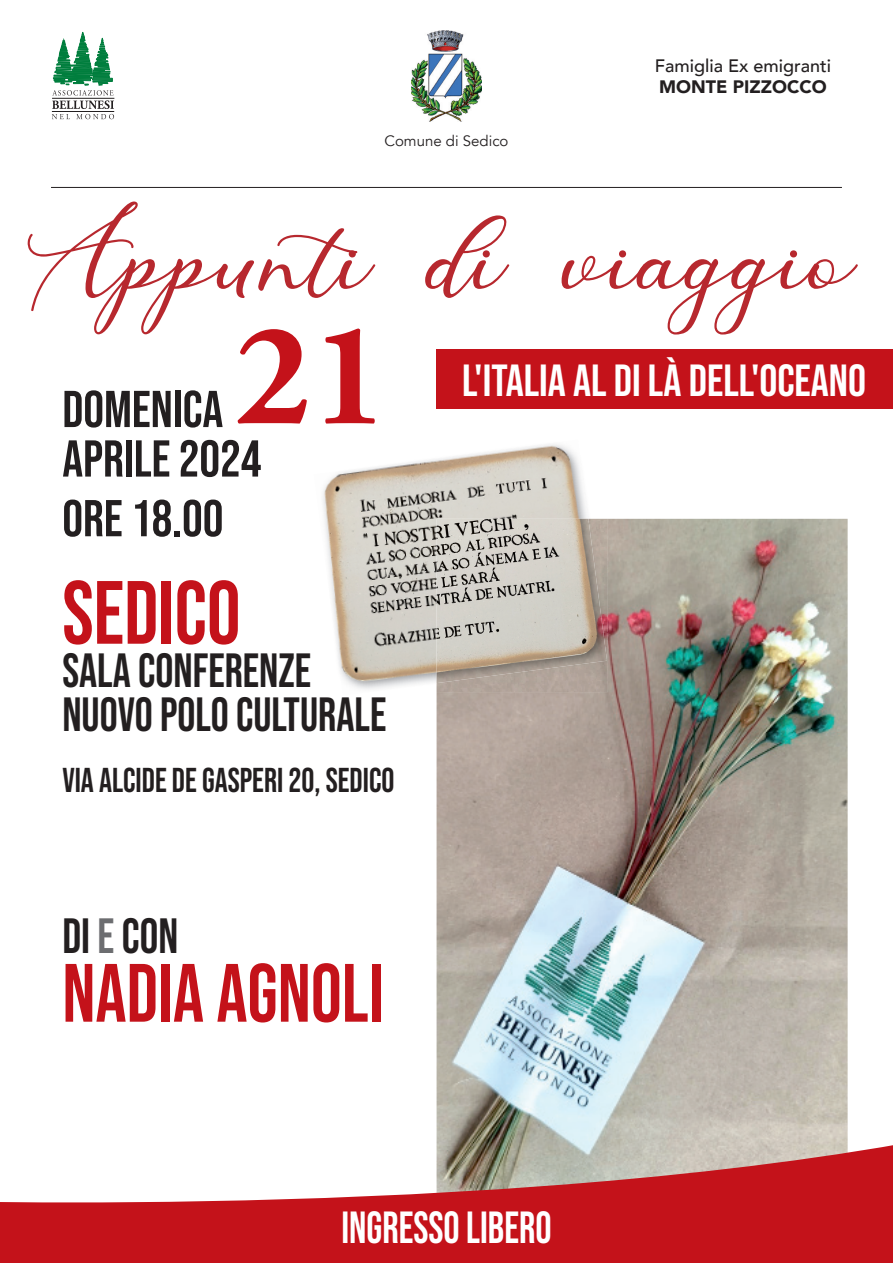
<style>
.page{position:relative;width:893px;height:1263px;background:#fff}
.page>*{position:absolute;margin:0;border:0;box-sizing:border-box;transform-origin:0 0}
.t1{font:700 146.85px "Adobe Garamond";color:#c4121a}
.t2{font:96.15px "Thank You";color:#b7282e}
.t3{font:89.55px "Bebas Neue";color:#c4121a;scale:.94 1}
.t4{font:82.5px "Bebas Neue";color:#c4121a;scale:.94 1}
.t5{font:51.75px/49.5px "Bebas Neue";color:#231f20}
.t6{font:49.5px "Bebas Neue";color:#231f20;scale:.94 1}
.t7{font:48px/43.5px "Bebas Neue";color:#231f20;scale:.94 1}
.t8{font:45px "Bebas Neue";color:#fff}
.t9{font:45px "Bebas Neue";color:#fff;scale:.9 1}
.t10{font:34.5px "Bebas Neue";color:#231f20;scale:.94 1}
.t11{font:500 18px "Avenir";color:#231f20}
.t12{font:900 18px "Avenir";color:#231f20}
.t13{font:15px "Avenir";color:#231f20}
.s1{color:#6c6d70}
</style>
<div class="page">
<img style="left:437px;top:519px;width:411px;height:535px">
<svg style="left:0;top:1054px;width:893px;height:209px"></svg>
<svg style="left:52px;top:32px;width:62px;height:87px"></svg>
<hr style="left:52px;top:98px;width:62px;height:1px;background:#231f20">
<hr style="left:52px;top:111px;width:62px;height:1px;background:#231f20">
<hr style="left:51px;top:187px;width:791px;height:1px;background:#231f20">
<img style="left:436px;top:692px;width:142px;height:3px">
<img style="left:322px;top:444px;width:266px;height:248px">
<img style="left:437px;top:519px;width:170px;height:164px">
<div style="left:437px;top:349px;width:456px;height:60px;background:#c4121a"></div>
<img style="left:411px;top:30px;width:71px;height:91px">
<p class="t13" style="left:384px;top:132px;width:125px">Comune di Sedico</p>
<p class="t11" style="left:655px;top:50px;width:178px">Famiglia Ex emigranti</p>
<p class="t12" style="left:659px;top:72px;width:169px">MONTE PIZZOCCO</p>
<h2 class="t2" style="left:23px;top:201px;width:834px">Appunti di viaggio</h2>
<p class="t8" style="left:462px;top:355px;width:406px">L'ITALIA AL DI LÀ DELL'OCEANO</p>
<h1 class="t1" style="left:235px;top:297px;width:154px">21</h1>
<p class="t5" style="left:62px;top:384px;width:201px">DOMENICA<br>APRILE 2024</p>
<p class="t5" style="left:62px;top:493px;width:163px">ORE 18.00</p>
<h3 class="t3" style="left:62px;top:562px;width:191px">SEDICO</h3>
<p class="t7" style="left:62px;top:648px;width:346px">SALA CONFERENZE<br>NUOVO POLO CULTURALE</p>
<p class="t10" style="left:62px;top:761px;width:355px">VIA ALCIDE DE GASPERI 20, SEDICO</p>
<p class="t6" style="left:62px;top:907px;width:125px">DI <span class="s1">E</span> CON</p>
<h3 class="t4" style="left:62px;top:946px;width:343px">NADIA AGNOLI</h3>
<p class="t9" style="left:341px;top:1202px;width:235px">INGRESSO LIBERO</p>
</div>
